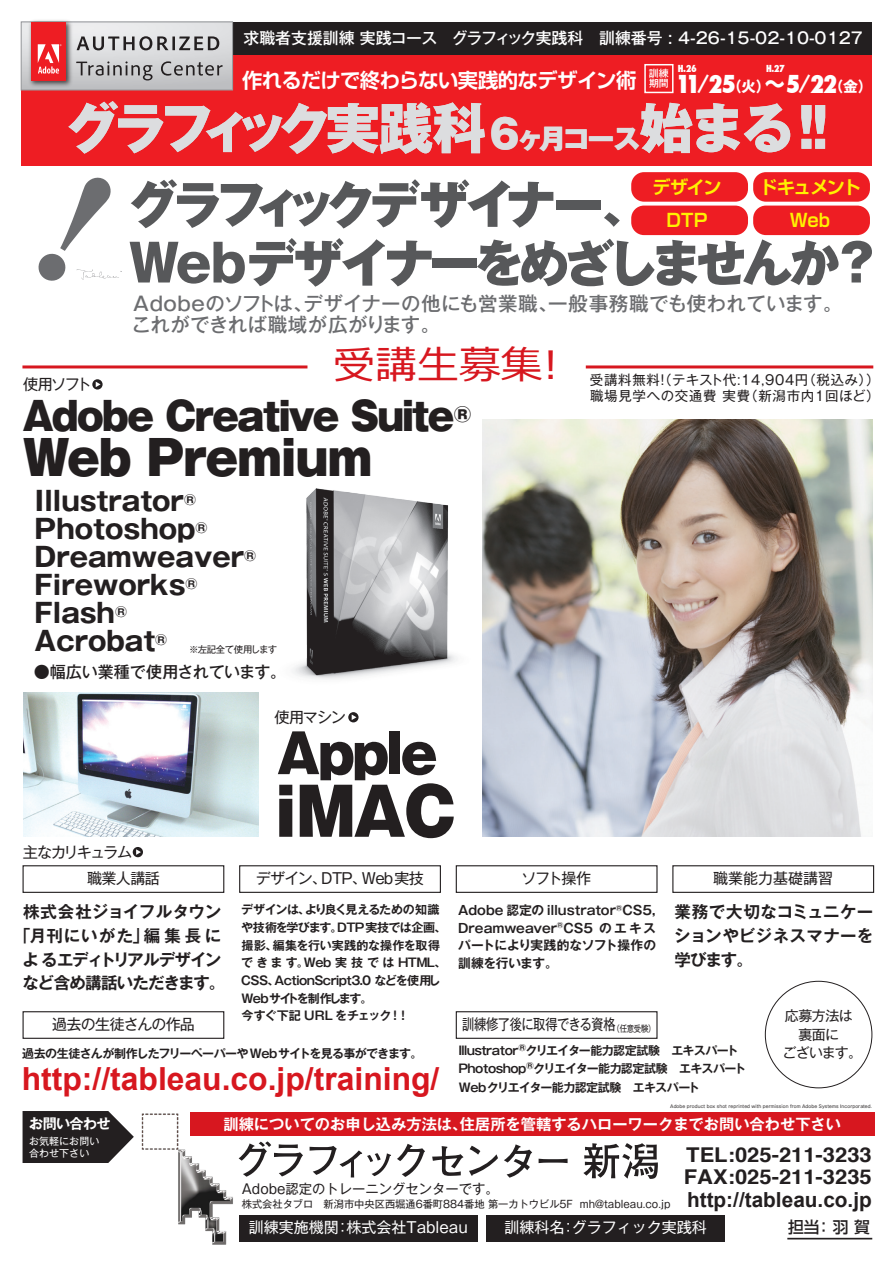
<style>
.page{position:relative;width:893px;height:1263px;background:#fff}
.page>*{position:absolute;margin:0;border:0;box-sizing:border-box;transform-origin:0 0}
.t1{font:900 63.45px "Gothic MB101 Pro";color:#231f20}
.t2{font:800 54.45px "Gothic MB101 Pro";letter-spacing:-.12em;color:#dcdddf}
.t3{font:900 52.2px "Gothic MB101 Pro";letter-spacing:-.03em;color:#231f20}
.t4{font:800 50.7px/58.8px "Gothic MB101 Pro";letter-spacing:-.11em;color:#57585a}
.t5{font:900 46.35px "Gothic MB101 Pro";letter-spacing:-.005em;color:#231f20}
.t6{font:39px "Meiryo";color:#d7171f;scale:1.08 1}
.t7{font:900 37.95px "Gothic MB101 Pro";letter-spacing:-.03em;color:#231f20}
.t8{font:700 31.8px "Arial";color:#d7171f}
.t9{font:700 26.85px/28px "Gothic MB101 Pr 5";color:#231f20}
.t10{font:800 condensed 24.15px "Futura";color:#fff}
.t11{font:700 20.85px "Arial";color:#231f20}
.t12{font:700 20.4px/22.5px "Helvetica";color:#231f20;scale:1.08 1}
.t13{font:700 20.4px "Shin Go Pro De";letter-spacing:-.03em;color:#fff}
.t14{font:500 19.5px/21px "Gothic MB101 Pro";letter-spacing:.015em;color:#6c6d70}
.t15{font:700 18px "Shin Go Pr 5 De";letter-spacing:-.035em;color:#fff101}
.t16{font:700 16.5px/23.7px "Gothic MB101 Pro De";letter-spacing:-.035em;color:#231f20;text-align:center}
.t17{font:700 16.5px/23.7px "Gothic MB101 Pro De";letter-spacing:-.015em;color:#231f20;text-align:justify}
.t18{font:500 16.05px "Gothic MB101 Pro";letter-spacing:-.015em;color:#231f20}
.t19{font:500 15.9px "Gothic MB101 Pr 5";color:#fff}
.t20{font:500 15.9px "Shin Go Pro";color:#231f20}
.t21{font:700 15.3px "Gothic MB101 Pro De";color:#fff}
.t22{font:15.15px "Gothic MB101 Pro";letter-spacing:-.095em;color:#231f20}
.t23{font:15.15px "Gothic MB101 Pro";letter-spacing:-.12em;color:#231f20}
.t24{font:15px "Gothic MB101 Pro";letter-spacing:-.04em;color:#231f20}
.t25{font:15px "Gothic MB101 Pro";color:#fff}
.t26{font:15px "Gothic MB101 Pro";letter-spacing:-.04em;color:#231f20;scale:.82 1}
.t27{font:15px "Gothic MB101 Pro";color:#231f20}
.t28{font:700 14.1px "Gothic MB101 Pro De";letter-spacing:-.05em;color:#fff}
.t29{font:13.95px/18.6px "Gothic MB101 Pro";letter-spacing:-.045em;color:#231f20;text-align:center}
.t30{font:13.5px "Gothic MB101 Pr 5";letter-spacing:.05em;color:#231f20}
.t31{font:13.5px "Gothic MB101 Pr 5";color:#231f20}
.t32{font:700 12.75px/17.7px "Gothic MB101 Pro De";letter-spacing:-.005em;color:#231f20;text-align:justify}
.t33{font:700 12px/17.7px "Gothic MB101 Pro De";letter-spacing:-.045em;color:#231f20}
.t34{font:10.35px "Gothic MB101 Pr 5";color:#231f20}
.t35{font:10.05px/12px "Gothic MB101 Pro";color:#fff}
.t36{font:500 9.9px/10.5px "Gothic MB101 Pro";color:#fff}
.t37{font:9.45px "Gothic MB101 Pro";letter-spacing:-.045em;color:#231f20}
.t38{font:800 condensed 9.45px "Futura";color:#fff}
.t39{font:4.5px "Gothic MB101 Pro";letter-spacing:.025em;color:#231f20}
.s1{font-family:"Gothic MB101 Pro";font-weight:700;font-stretch:normal;font-size:14.85px}
.s2{font-family:"Gothic MB101 Pro";font-weight:700;font-stretch:normal}
.s3{font-size:39px;color:#d1d2d4}
.s4{font-size:27.15px;color:#d1d2d4}
.s5{color:#d1d2d4}
</style>
<div class="page">
<div style="left:190px;top:1112px;width:684px;height:24px;background:#d7171f"></div>
<div style="left:21px;top:49px;width:851px;height:117px;background:#ee1d23"></div>
<img style="left:292px;top:489px;width:165px;height:191px">
<svg style="left:92px;top:379px;width:11px;height:10px"></svg>
<svg style="left:96px;top:382px;width:5px;height:5px"></svg>
<div style="left:133px;top:847px;width:10px;height:10px;background:#231f20;border-radius:50%"></div>
<svg style="left:136px;top:849px;width:5px;height:6px"></svg>
<svg style="left:348px;top:712px;width:11px;height:10px"></svg>
<svg style="left:352px;top:714px;width:4px;height:6px"></svg>
<div style="left:23px;top:865px;width:201px;height:28px;border:1px solid #231f20"></div>
<div style="left:23px;top:1011px;width:201px;height:28px;border:1px solid #231f20"></div>
<div style="left:239px;top:865px;width:202px;height:28px;border:1px solid #231f20"></div>
<div style="left:456px;top:865px;width:201px;height:28px;border:1px solid #231f20"></div>
<div style="left:239px;top:1215px;width:239px;height:26px;background:#231f20"></div>
<div style="left:486px;top:1215px;width:239px;height:26px;background:#231f20"></div>
<div style="left:456px;top:1011px;width:201px;height:28px;border:1px solid #231f20"></div>
<div style="left:672px;top:865px;width:202px;height:28px;border:1px solid #231f20"></div>
<img style="left:23px;top:692px;width:235px;height:144px">
<hr style="left:787px;top:1238px;width:85px;height:1px;background:#231f20">
<svg style="left:259px;top:1141px;width:44px;height:36px"></svg>
<svg style="left:310px;top:1146px;width:81px;height:31px"></svg>
<svg style="left:397px;top:1144px;width:28px;height:33px"></svg>
<svg style="left:432px;top:1146px;width:31px;height:30px"></svg>
<svg style="left:469px;top:1146px;width:29px;height:30px"></svg>
<svg style="left:504px;top:1144px;width:28px;height:34px"></svg>
<svg style="left:539px;top:1159px;width:29px;height:4px"></svg>
<svg style="left:583px;top:1143px;width:75px;height:36px"></svg>
<img style="left:141px;top:1113px;width:118px;height:132px">
<svg style="left:23px;top:1111px;width:111px;height:52px;background:#3c393a"></svg>
<div style="left:753px;top:172px;width:117px;height:30px;background:#ee1d23;border-radius:13px"></div>
<div style="left:753px;top:206px;width:117px;height:29px;background:#ee1d23;border-radius:13px"></div>
<div style="left:631px;top:172px;width:117px;height:30px;background:#ee1d23;border-radius:13px"></div>
<div style="left:631px;top:206px;width:117px;height:29px;background:#ee1d23;border-radius:13px"></div>
<img style="left:483px;top:420px;width:390px;height:416px">
<div style="left:21px;top:22px;width:851px;height:32px;background:#231f20"></div>
<svg style="left:38px;top:177px;width:84px;height:104px"></svg>
<hr style="left:22px;top:365px;width:285px;height:3px;background:#d7171f">
<hr style="left:586px;top:365px;width:287px;height:3px;background:#d7171f">
<div style="left:644px;top:64px;width:29px;height:29px;border:2px solid #fff"></div>
<div style="left:21px;top:22px;width:212px;height:68px;background:linear-gradient(to bottom,#ecedee,#bebfc2)"></div>
<div style="left:21px;top:21px;width:212px;height:69px;border:1px solid #999b9e"></div>
<img style="left:27px;top:20px;width:47px;height:69px">
<div style="left:31px;top:22px;width:35px;height:58px;background:#ee1d23"></div>
<svg style="left:38px;top:44px;width:24px;height:30px"></svg>
<svg style="left:77px;top:36px;width:142px;height:14px"></svg>
<svg style="left:76px;top:61px;width:77px;height:19px"></svg>
<svg style="left:161px;top:61px;width:62px;height:15px"></svg>
<h3 class="t19" style="left:244px;top:25px;width:621px">求職者支援訓練 実践コース　グラフィック実践科　訓練番号 : 4-26-15-02-10-0127</h3>
<p class="t38" style="left:678px;top:62px;width:20px">H.26</p>
<p class="t38" style="left:766px;top:62px;width:20px">H.27</p>
<h3 class="t13" style="left:242px;top:64px;width:396px">作れるだけで終わらない実践的なデザイン術</h3>
<p class="t36" style="left:649px;top:67px;width:21px">訓練期間</p>
<h3 class="t10" style="left:675px;top:68px;width:199px">11<sup>/</sup>25<span class="s1">（火）</span><span class="s2">～</span>5<sup>/</sup>22<span class="s1">（金）</span></h3>
<h2 class="t2" style="left:65px;top:82px;width:765px">グラフィック実践科 <span class="s3">6</span><span class="s4">ヶ月コース</span><span class="s5">始まる!!</span></h2>
<h3 class="t15" style="left:652px;top:172px;width:71px">デザイン</h3>
<h3 class="t15" style="left:759px;top:172px;width:103px">ドキュメント</h3>
<h3 class="t15" style="left:667px;top:205px;width:42px">DTP</h3>
<h3 class="t15" style="left:790px;top:205px;width:42px">Web</h3>
<h3 class="t4" style="left:128px;top:169px;width:756px">グラフィックデザイナー、<br>Webデザイナーをめざしませんか？</h3>
<h3 class="t14" style="left:132px;top:291px;width:713px">Adobeのソフトは、デザイナーの他にも営業職、一般事務職でも使われています。これができれば職域が広がります。</h3>
<p class="t22" style="left:23px;top:372px;width:70px">使用ソフト</p>
<h3 class="t6" style="left:333px;top:337px;width:210px">受講生募集!</h3>
<h3 class="t7" style="left:23px;top:384px;width:450px">Adobe Creative Suite<sup>®</sup></h3>
<h3 class="t5" style="left:23px;top:420px;width:350px">Web Premium</h3>
<h3 class="t9" style="left:34px;top:485px;width:223px">Illustrator<sup>®<br></sup>Photoshop<sup>®<br></sup>Dreamweaver<sup>®<br></sup>Fireworks<sup>®<br></sup>Flash<sup>®<br></sup>Acrobat<sup>®</sup></h3>
<p class="t37" style="left:189px;top:641px;width:90px">※左記全て使用します</p>
<h3 class="t18" style="left:34px;top:659px;width:254px">●幅広い業種で使用されています。</h3>
<p class="t22" style="left:274px;top:705px;width:73px">使用マシン</p>
<p class="t23" style="left:23px;top:840px;width:111px">主なカリキュラム</p>
<h3 class="t3" style="left:277px;top:710px;width:161px">Apple</h3>
<h1 class="t1" style="left:276px;top:759px;width:182px">iMAC</h1>
<p class="t30" style="left:590px;top:369px;width:291px">受講料無料！（テキスト代:14,904円（税込み））</p>
<p class="t30" style="left:590px;top:385px;width:291px">職場見学への交通費 実費（新潟市内1回ほど）</p>
<p class="t24" style="left:256px;top:866px;width:170px">デザイン、DTP、Web実技</p>
<p class="t33" style="left:241px;top:899px;width:207px">デザインは、より良く見えるための知識や技術を学びます。DTP実技では企画、撮影、編集を行い実践的な操作を取得できます。Web 実技では HTML、<br>CSS、ActionScript3.0 などを使用し<br>Webサイトを制作します。<br>今すぐ下記 URL をチェック！！</p>
<p class="t24" style="left:87px;top:866px;width:74px">職業人講話</p>
<p class="t27" style="left:713px;top:866px;width:121px">職業能力基礎講習</p>
<h3 class="t17" style="left:674px;top:898px;width:201px">業務で大切なコミュニケーションやビジネスマナーを学びます。</h3>
<p class="t24" style="left:522px;top:866px;width:71px">ソフト操作</p>
<h3 class="t16" style="left:14px;top:898px;width:213px">株式会社ジョイフルタウン「月刊にいがた」編集長によるエディトリアルデザインなど含め講話いただきます。</h3>
<p class="t32" style="left:458px;top:900px;width:200px">Adobe 認定の illustrator<sup>®</sup>CS5, Dreamweaver<sup>®</sup>CS5 のエキスパートにより実践的なソフト操作の訓練を行います。</p>
<p class="t26" style="left:462px;top:1012px;width:237px">訓練修了後に取得できる資格<sub>（任意受験）</sub></p>
<p class="t29" style="left:782px;top:1004px;width:81px">応募方法は裏面に<br>ございます。</p>
<p class="t24" style="left:52px;top:1012px;width:144px">過去の生徒さんの作品</p>
<p class="t33" style="left:22px;top:1043px;width:402px">過去の生徒さんが制作したフリーペーパーやWebサイトを見る事ができます。</p>
<p class="t33" style="left:458px;top:1039px;width:289px">Illustrator<sup>®</sup>クリエイター能力認定試験　エキスパート<br>Photoshop<sup>®</sup>クリエイター能力認定試験　エキスパート</p>
<p class="t33" style="left:459px;top:1077px;width:243px">Webクリエイター能力認定試験　エキスパート</p>
<h3 class="t8" style="left:22px;top:1058px;width:419px">http://tableau.co.jp/training/</h3>
<p class="t28" style="left:29px;top:1112px;width:83px">お問い合わせ</p>
<p class="t35" style="left:29px;top:1133px;width:72px">お気軽にお問い合わせ下さい</p>
<p class="t39" style="left:670px;top:1102px;width:203px">Adobe product box shot reprinted with permission from Adobe Systems Incorporated.</p>
<p class="t21" style="left:223px;top:1111px;width:619px">訓練についてのお申し込み方法は、住居所を管轄するハローワークまでお問い合わせ下さい</p>
<p class="t31" style="left:242px;top:1178px;width:259px">Adobe認定のトレーニングセンターです。</p>
<p class="t34" style="left:242px;top:1195px;width:430px">株式会社タブロ　新潟市中央区西堀通6番町884番地 第一カトウビル5F mh@tableau.co.jp</p>
<h3 class="t12" style="left:684px;top:1143px;width:176px">TEL:025-211-3233<br>FAX:025-211-3235</h3>
<h3 class="t11" style="left:687px;top:1186px;width:186px">http://tableau.co.jp</h3>
<p class="t25" style="left:249px;top:1215px;width:220px">訓練実施機関：株式会社Tableau</p>
<p class="t25" style="left:504px;top:1215px;width:204px">訓練科名：グラフィック実践科</p>
<h3 class="t20" style="left:788px;top:1214px;width:83px">担当： 羽 賀</h3>
</div>
